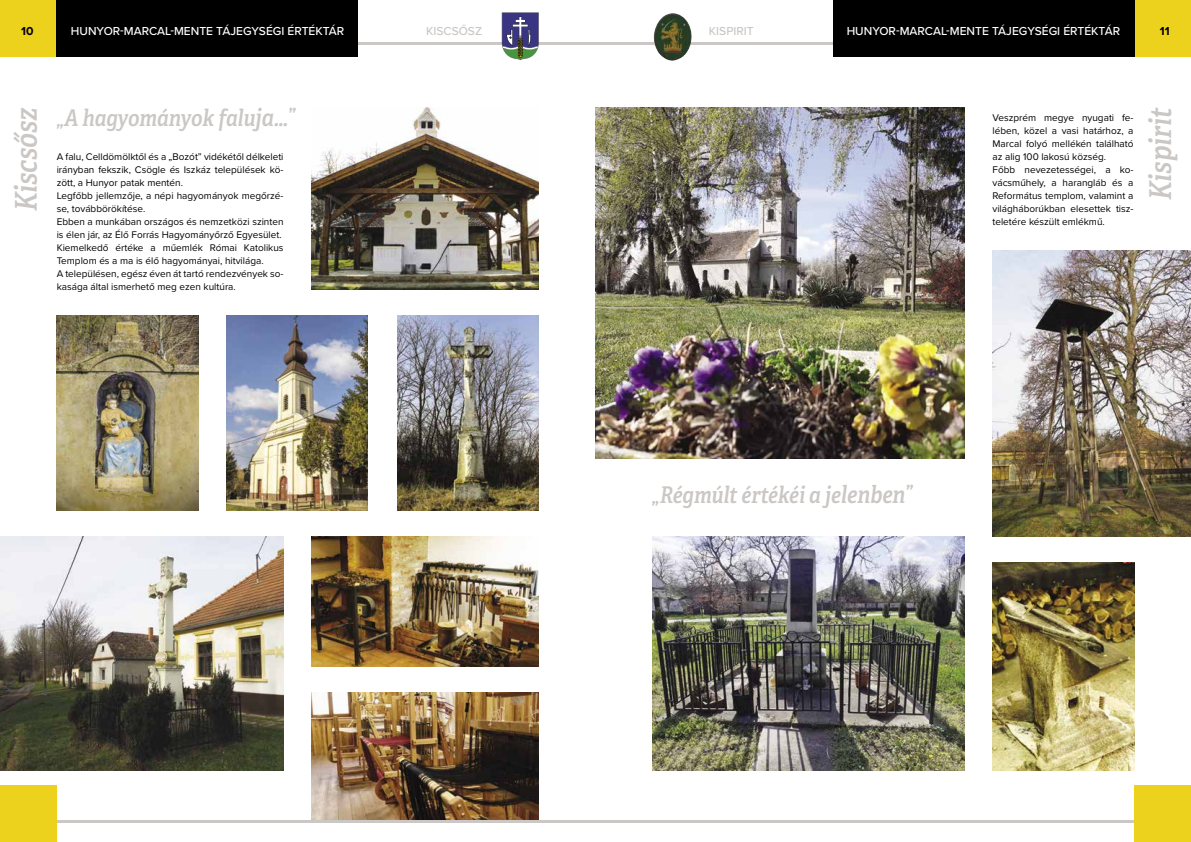
<style>
.page{position:relative;width:1191px;height:842px;background:#fff}
.page>*{position:absolute;margin:0;border:0;box-sizing:border-box;transform-origin:0 0}
.t1{font:italic 30px "Adelle Condensed Sb";color:#cac7c5}
.t2{font:italic 23px "Adelle Condensed Sb";letter-spacing:-.005em;color:#cac7c5}
.t3{font:500 12px "Proxima Nova";color:#fff}
.t4{font:500 12px "Proxima Nova";color:#cac7c5}
.t5{font:700 12px "Proxima Nova";color:#000}
.t6{font:10px/13px "Proxima Nova";color:#000}
.s1{font-size:24px}
</style>
<div class="page">
<div style="left:1134px;top:785px;width:57px;height:57px;background:#ecd21c"></div>
<div style="left:1134px;top:0;width:57px;height:57px;background:#ecd21c"></div>
<div style="left:0;top:785px;width:57px;height:57px;background:#ecd21c"></div>
<div style="left:0;top:0;width:57px;height:57px;background:#ecd21c"></div>
<div style="left:57px;top:0;width:301px;height:57px;background:#000"></div>
<hr style="left:358px;top:43px;width:237px;height:2px;background:#cac7c5">
<hr style="left:57px;top:820px;width:538px;height:3px;background:#cac7c5">
<hr style="left:595px;top:820px;width:539px;height:3px;background:#cac7c5">
<hr style="left:595px;top:43px;width:238px;height:2px;background:#cac7c5">
<div style="left:833px;top:0;width:301px;height:57px;background:#000"></div>
<img style="left:0;top:537px;width:283px;height:234px">
<img style="left:57px;top:316px;width:141px;height:195px">
<img style="left:227px;top:316px;width:141px;height:195px">
<img style="left:312px;top:108px;width:227px;height:182px">
<img style="left:312px;top:537px;width:227px;height:130px">
<img style="left:312px;top:693px;width:227px;height:127px">
<img style="left:397px;top:316px;width:142px;height:195px">
<img style="left:992px;top:563px;width:142px;height:208px">
<img style="left:595px;top:108px;width:369px;height:351px">
<img style="left:652px;top:537px;width:312px;height:234px">
<img style="left:992px;top:251px;width:199px;height:286px">
<svg style="left:502px;top:12px;width:37px;height:48px;background:#626888"></svg>
<img style="left:652px;top:13px;width:41px;height:48px">
<p class="t5" style="left:21px;top:22px;width:14px">10</p>
<p class="t3" style="left:71px;top:22px;width:275px">HUNYOR-MARCAL-MENTE TÁJEGYSÉGI ÉRTÉKTÁR</p>
<p class="t4" style="left:426px;top:22px;width:57px">KISCSŐSZ</p>
<p class="t4" style="left:709px;top:22px;width:46px">KISPIRIT</p>
<p class="t3" style="left:846px;top:22px;width:275px">HUNYOR-MARCAL-MENTE TÁJEGYSÉGI ÉRTÉKTÁR</p>
<p class="t5" style="left:1159px;top:22px;width:11px">11</p>
<h2 class="t2" style="left:57px;top:101px;width:240px">„A hagyományok falu<span class="s1">ja…”</span></h2>
<h1 class="t1" style="left:4px;top:211px;width:105px;rotate:-90deg">Kiscsősz</h1>
<h1 class="t1" style="left:1138px;top:200px;width:94px;rotate:-90deg">Kispirit</h1>
<p class="t6" style="left:992px;top:110px;width:143px">Veszprém megye nyugati fe&shy;lében, közel a vasi határhoz, a<br>Marcal folyó mellékén található az alig 100 lakosú község.<br>Főbb nevezetességei, a ko&shy;vácsműhely, a harangláb és a<br>Református templom, valamint a világháborúkban elesettek tisz&shy;teletére készült emlékmű.</p>
<p class="t6" style="left:57px;top:149px;width:228px">A falu, Celldömölktől és a „Bozót” vidékétől délkeleti irányban fekszik, Csögle és Iszkáz települések kö&shy;zött, a Hunyor patak mentén.<br>Legfőbb jellemzője, a népi hagyományok megőrzé&shy;se, továbbörökítése.<br>Ebben a munkában országos és nemzetközi szinten is élen jár, az Élő Forrás Hagyományőrző Egyesület.<br>Kiemelkedő értéke a műemlék Római Katolikus Templom és a ma is élő hagyományai, hitvilága.<br>A településen, egész éven át tartó rendezvények so&shy;kasága által ismerhető meg ezen kultúra.</p>
<h2 class="t2" style="left:652px;top:478px;width:261px">„Régmúlt értékéi a je<span class="s1">lenben”</span></h2>
</div>
